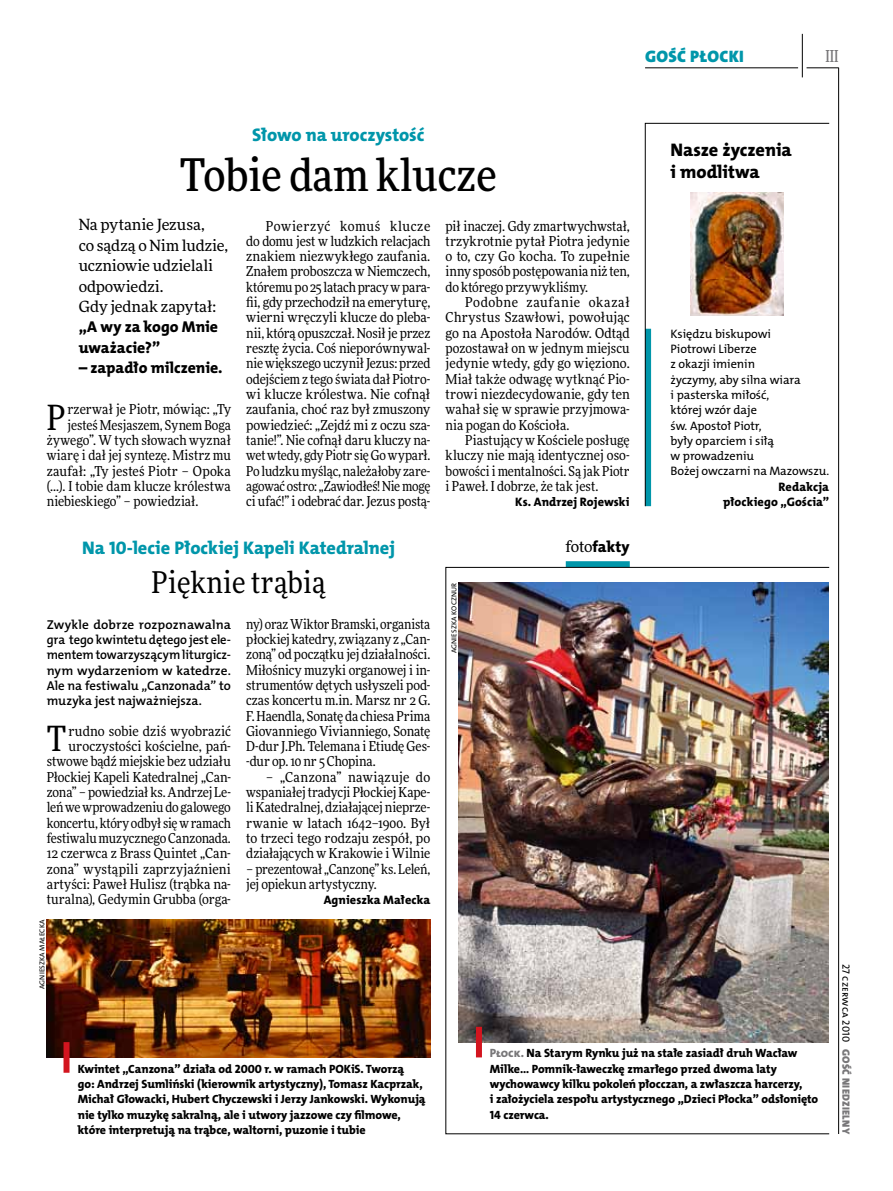
<style>
.page{position:relative;width:893px;height:1191px;background:#fff}
.page>*{position:absolute;margin:0;border:0;box-sizing:border-box;transform-origin:0 0}
.t1{font:500 45px "Freeday Narrow";color:#000}
.t2{font:34.8px "Freeday Narrow News";color:#000}
.t3{font:30px "Freeday Narrow News";letter-spacing:.01em;color:#000}
.t4{font:18.3px "The Mix HP8 Ex Bld";letter-spacing:-.005em;color:#0096aa}
.t5{font:18.3px/21.6px "The Mix HP8 Ex Bld";letter-spacing:-.005em;color:#000}
.t6{font:16.65px "The Mix HP9 Blk";letter-spacing:.02em;color:#0096aa}
.t7{font:500 16.5px "Freeday Narrow";color:#787779;scale:.9 1}
.t8{font:15.75px/20.4px "The Mix HP8 Ex Bld";letter-spacing:-.005em;color:#000}
.t9{font:15.45px/20.4px "Freeday News";letter-spacing:-.005em;color:#000}
.t10{font:13.65px/15.3px "Freeday Narrow News";color:#000;text-align:justify}
.t11{font:12.9px/15.3px "The Mix HP6 Se Bld";letter-spacing:-.005em;color:#000;text-align:justify}
.t12{font:12.3px/15.3px "The Mix HP5 Plain";letter-spacing:-.005em;color:#000}
.t13{font:12.3px/15.3px "The Mix HP8 Ex Bld";letter-spacing:.005em;color:#000;text-align:right}
.t14{font:12px/15.3px "The Mix HP8 Ex Bld";letter-spacing:-.005em;color:#000}
.t15{font:10.5px "The Mix HP9 Blk";letter-spacing:.025em;color:#787779}
.t16{font:10.5px "The Mix HP5 Plain";color:#000}
.t17{font:7.2px "The Mix HP5 Plain";letter-spacing:.015em;color:#000}
.s1{font-family:"Freeday News";font-size:15.45px}
.s2{color:#787779}
</style>
<div class="page">
<hr style="left:806px;top:68px;width:33px;height:1px;background:#000">
<hr style="left:645px;top:68px;width:153px;height:1px;background:#000">
<hr style="left:838px;top:68px;width:1px;height:1066px;background:#000">
<hr style="left:802px;top:34px;width:1px;height:43px;background:#000">
<div style="left:566px;top:561px;width:64px;height:6px;background:#0096aa"></div>
<img style="left:459px;top:582px;width:368px;height:460px">
<div style="left:476px;top:1026px;width:6px;height:31px;background:#d3151f"></div>
<svg style="left:645px;top:123px;width:185px;height:383px"></svg>
<img style="left:691px;top:193px;width:92px;height:122px">
<img style="left:47px;top:919px;width:383px;height:138px">
<div style="left:64px;top:1042px;width:6px;height:30px;background:#d3151f"></div>
<p class="t6" style="left:645px;top:46px;width:100px">GOŚĆ PŁOCKI</p>
<p class="t7" style="left:825px;top:46px;width:16px">III</p>
<h3 class="t4" style="left:252px;top:123px;width:174px">Słowo na uroczystość</h3>
<h1 class="t1" style="left:180px;top:147px;width:318px">Tobie dam klucze</h1>
<p class="t9" style="left:79px;top:214px;width:151px">Na pytanie Jezusa,<br>co sądzą o Nim ludzie, uczniowie udzielali odpowiedzi.<br>Gdy jednak zapytał:</p>
<p class="t8" style="left:79px;top:317px;width:141px">„A wy za kogo Mnie uważacie?”</p>
<p class="t8" style="left:79px;top:358px;width:146px">– zapadło milczenie.</p>
<h2 class="t2" style="left:47px;top:396px;width:20px">P</h2>
<p class="t10" style="left:68px;top:401px;width:165px">rzerwał je Piotr, mówiąc: „Ty</p>
<p class="t10" style="left:68px;top:417px;width:165px">jesteś Mesjaszem, Synem Boga</p>
<p class="t10" style="left:47px;top:432px;width:186px">żywego”. W tych słowach wyznał</p>
<p class="t10" style="left:47px;top:447px;width:186px">wiarę i dał jej syntezę. Mistrz mu</p>
<p class="t10" style="left:47px;top:463px;width:186px">zaufał: „Ty jesteś Piotr – Opoka</p>
<p class="t10" style="left:47px;top:478px;width:186px">(…). I tobie dam klucze królestwa</p>
<p class="t10" style="left:47px;top:493px;width:153px">niebieskiego” – powiedział.</p>
<p class="t10" style="left:246px;top:218px;width:186px;text-indent:20px">Powierzyć komuś klucze do domu jest w ludzkich relacjach znakiem niezwykłego zaufania.<br>Znałem proboszcza w Niemczech, któremu po 25 latach pracy w para&shy;fii, gdy przechodził na emeryturę, wierni wręczyli klucze do pleba&shy;nii, którą opuszczał. Nosił je przez resztę życia. Coś nieporównywal&shy;nie większego uczynił Jezus: przed odejściem z tego świata dał Piotro&shy;wi klucze królestwa. Nie cofnął zaufania, choć raz był zmuszony powiedzieć: „Zejdź mi z oczu sza&shy;tanie!”. Nie cofnął daru kluczy na&shy;wet wtedy, gdy Piotr się Go wyparł.<br>Po ludzku myśląc, należałoby zare&shy;agować ostro: „Zawiodłeś! Nie mogę ci ufać!” i odebrać dar. Jezus postą-</p>
<p class="t10" style="left:446px;top:218px;width:186px">pił inaczej. Gdy zmartwychwstał, trzykrotnie pytał Piotra jedynie o to, czy Go kocha. To zupełnie inny sposób postępowania niż ten, do którego przywykliśmy.</p>
<p class="t10" style="left:446px;top:294px;width:186px;text-indent:20px">Podobne zaufanie okazał Chrystus Szawłowi, powołując go na Apostoła Narodów. Odtąd pozostawał on w jednym miejscu jedynie wtedy, gdy go więziono.<br>Miał także odwagę wytknąć Pio&shy;trowi niezdecydowanie, gdy ten wahał się w sprawie przyjmowa&shy;nia pogan do Kościoła.</p>
<p class="t10" style="left:446px;top:432px;width:186px;text-indent:20px">Piastujący w Kościele posługę kluczy nie mają identycznej oso&shy;bowości i mentalności. Są jak Piotr i Paweł. I dobrze, że tak jest.</p>
<p class="t13" style="left:515px;top:494px;width:116px">Ks. Andrzej Rojewski</p>
<h3 class="t4" style="left:82px;top:536px;width:314px">Na 10-lecie Płockiej Kapeli Katedralnej</h3>
<h3 class="t3" style="left:152px;top:564px;width:176px">Pięknie trąbią</h3>
<p class="t11" style="left:47px;top:617px;width:186px">Zwykle dobrze rozpoznawalna gra tego kwintetu dętego jest ele&shy;mentem towarzyszącym liturgicz&shy;nym wydarzeniom w katedrze.<br>Ale na festiwalu „Canzonada” to muzyka jest najważniejsza.</p>
<h2 class="t2" style="left:47px;top:717px;width:21px">T</h2>
<p class="t10" style="left:47px;top:723px;width:186px;text-align:right">rudno sobie dziś wyobrazić uroczystości kościelne, pań&shy;stwowe bądź miejskie bez udziału<br>Płockiej Kapeli Katedralnej „Can&shy;zona” – powiedział ks. Andrzej Le&shy;leń we wprowadzeniu do galowego koncertu, który odbył się w ramach festiwalu muzycznego Canzonada.<br>12 czerwca z Brass Quintet „Can&shy;zona” wystąpili zaprzyjaźnieni artyści: Paweł Hulisz (trąbka na&shy;turalna), Gedymin Grubba (orga-</p>
<p class="t17" style="left:37px;top:989px;width:70px;rotate:-90deg">Agnieszka Małecka</p>
<p class="t10" style="left:246px;top:616px;width:186px">ny) oraz Wiktor Bramski, organista płockiej katedry, związany z „Can&shy;zoną” od początku jej działalności.<br>Miłośnicy muzyki organowej i in&shy;strumentów dętych usłyszeli pod&shy;czas koncertu m.in. Marsz nr 2 G.<br>F. Haendla, Sonatę da chiesa Prima Giovanniego Vivianniego, Sonatę D-dur J.Ph. Telemana i Etiudę Ges--dur op. 10 nr 5 Chopina.</p>
<p class="t10" style="left:246px;top:769px;width:186px;text-indent:20px">– „Canzona” nawiązuje do wspaniałej tradycji Płockiej Kape&shy;li Katedralnej, działającej nieprze&shy;rwanie w latach 1642–1900. Był to trzeci tego rodzaju zespół, po działających w Krakowie i Wilnie</p>
<p class="t10" style="left:246px;top:861px;width:186px">– prezentował „Canzonę” ks. Leleń, jej opiekun artystyczny.</p>
<p class="t13" style="left:324px;top:892px;width:108px">Agnieszka Małecka</p>
<p class="t17" style="left:450px;top:653px;width:72px;rotate:-90deg">agnieszka kocznur</p>
<p class="t8" style="left:565px;top:536px;width:66px"><span class="s1">foto</span>fakty</p>
<h3 class="t5" style="left:671px;top:139px;width:123px">Nasze życzenia i modlitwa</h3>
<p class="t12" style="left:671px;top:326px;width:160px">Księdzu biskupowi<br>Piotrowi Liberze<br>z okazji imienin<br>życzymy, aby silna wiara<br>i pasterska miłość,<br>której wzór daje<br>św. Apostoł Piotr,<br>były oparciem i siłą<br>w prowadzeniu<br>Bożej owczarni na Mazowszu.</p>
<p class="t13" style="left:723px;top:479px;width:108px">Redakcja płockiego „Gościa”</p>
<p class="t16" style="left:853px;top:963px;width:80px;rotate:90deg">27 czerwca 2010</p>
<p class="t14" style="left:78px;top:1061px;width:349px">Kwintet „Canzona” działa od 2000 r. w ramach POKiS. Tworzą<br>go: Andrzej Sumliński (kierownik artystyczny), Tomasz Kacprzak, Michał Głowacki, Hubert Chyczewski i Jerzy Jankowski. Wykonują nie tylko muzykę sakralną, ale i utwory jazzowe czy filmowe, które interpretują na trąbce, waltorni, puzonie i tubie</p>
<p class="t14" style="left:490px;top:1045px;width:330px"><span class="s2">Płock.</span> Na Starym Rynku już na stałe zasiadł druh Wacław Milke… Pomnik-ławeczkę zmarłego przed dwoma laty wychowawcy kilku pokoleń płocczan, a zwłaszcza harcerzy,<br>i założyciela zespołu artystycznego „Dzieci Płocka” odsłonięto 14 czerwca.</p>
<p class="t15" style="left:853px;top:1049px;width:86px;rotate:90deg">GOŚĆ NIEDZIELNY</p>
</div>
